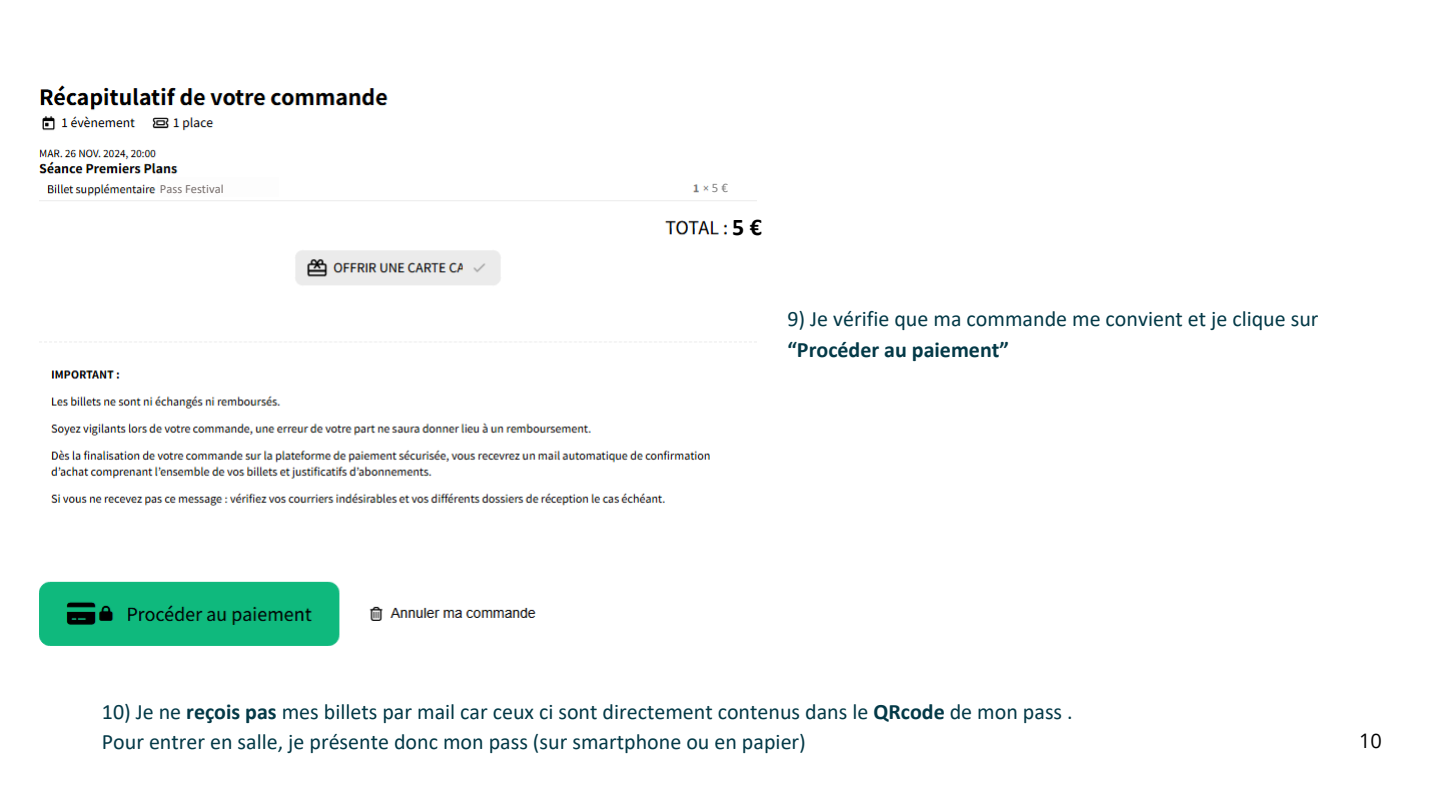
<style>
.page{position:relative;width:1440px;height:810px;background:#fff}
.page>*{position:absolute;margin:0;border:0;box-sizing:border-box;transform-origin:0 0}
.t1{font:700 24px "Calibri";color:#000}
.t2{font:22px/30.8px "Calibri";color:#033947}
.t3{font:20px "Open Sans";color:#000}
.t4{font:13px "Calibri";color:#848484}
.t5{font:12.5px "Calibri";color:#79706e}
.s1{font-weight:700}
</style>
<div class="page">
<img style="left:39px;top:85px;width:718px;height:561px">
<div style="left:728px;top:216px;width:44px;height:26px;background:#fff"></div>
<div style="left:710px;top:175px;width:44px;height:25px;background:#fff"></div>
<div style="left:157px;top:178px;width:121px;height:19px;background:#fdfdfd"></div>
<h2 class="t5" style="left:160px;top:184px;width:65px">Pass Festival</h2>
<p class="t4" style="left:712px;top:182px;width:18px">5€</p>
<h1 class="t1" style="left:732px;top:217px;width:31px">5€</h1>
<p class="t2" style="left:787px;top:306px;width:533px">9) Je vérifie que ma commande me convient et je clique sur <span class="s1">“Procéder au paiement”</span></p>
<p class="t2" style="left:102px;top:698px;width:972px">10) Je ne <span class="s1">reçois pas</span> mes billets par mail car ceux ci sont directement contenus dans le <span class="s1">QRcode</span> de mon pass .<br>Pour entrer en salle, je présente donc mon pass (sur smartphone ou en papier)</p>
<p class="t3" style="left:1359px;top:727px;width:24px">10</p>
</div>
